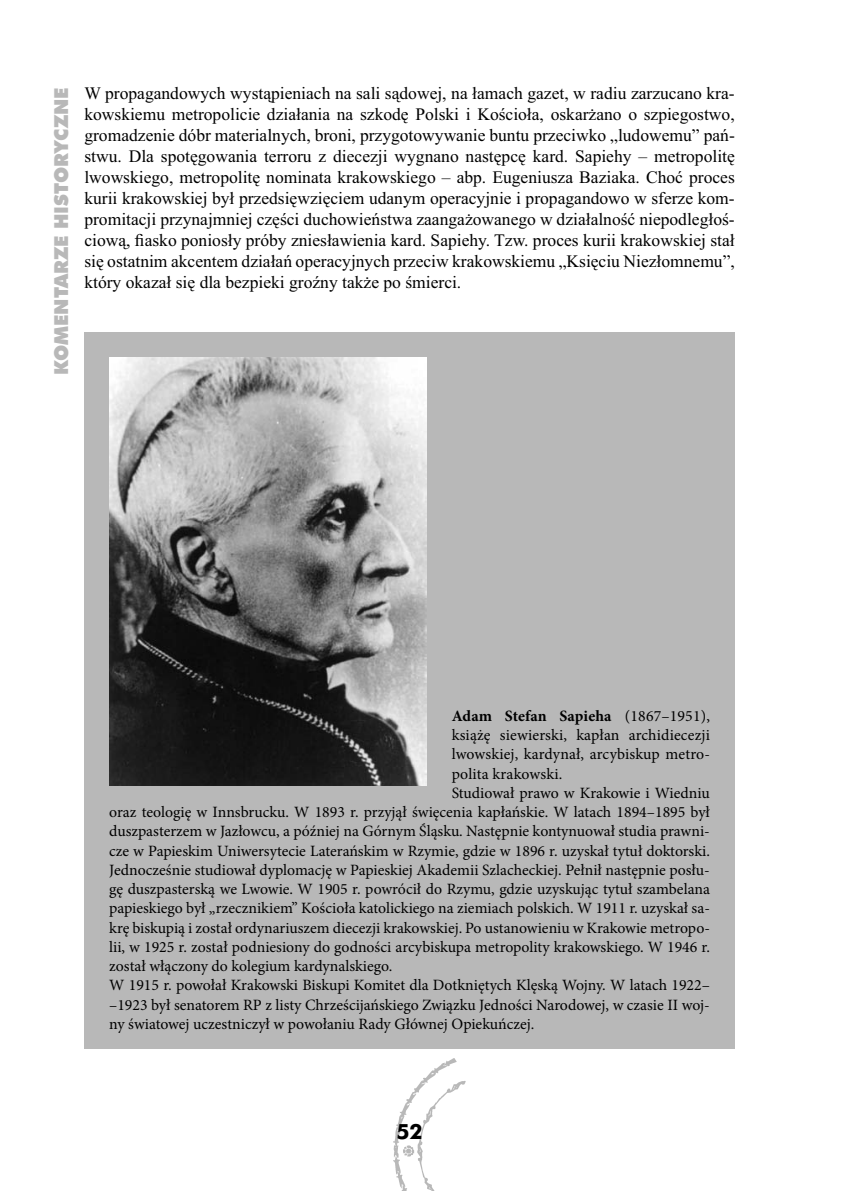
<style>
.page{position:relative;width:844px;height:1191px;background:#fff}
.page>*{position:absolute;margin:0;border:0;box-sizing:border-box;transform-origin:0 0}
.t1{font:700 21px "Futura EU";color:#000}
.t2{font:19.25px "Futura X Blk EU";color:#b8b8b8}
.t3{font:17.5px/21px "Times New Roman";color:#000;text-align:justify}
.t4{font:15.75px "Minion Pro";color:#000}
.t5{font:700 15.75px "Minion Pro";letter-spacing:.005em;color:#000}
.s1{font-weight:400}
</style>
<div class="page">
<img style="left:393px;top:1058px;width:72px;height:133px">
<div style="left:84px;top:332px;width:650px;height:716px;background:#b8b8b8"></div>
<img style="left:109px;top:357px;width:318px;height:428px">
<p class="t2" style="left:54px;top:375px;width:289px;rotate:-90deg">KOMENTARZE HISTORYCZNE</p>
<p class="t3" style="left:84px;top:84px;width:651px">W propagandowych wystąpieniach na sali sądowej, na łamach gazet, w radiu zarzucano kra&shy;kowskiemu metropolicie działania na szkodę Polski i Kościoła, oskarżano o szpiegostwo, gromadzenie dóbr materialnych, broni, przygotowywanie buntu przeciwko „ludowemu” pań&shy;stwu. Dla spotęgowania terroru z diecezji wygnano następcę kard. Sapiehy – metropolitę lwowskiego, metropolitę nominata krakowskiego – abp. Eugeniusza Baziaka. Choć proces kurii krakowskiej był przedsięwzięciem udanym operacyjnie i propagandowo w sferze kom&shy;promitacji przynajmniej części duchowieństwa zaangażowanego w działalność niepodległoś&shy;ciową, fiasko poniosły próby zniesławienia kard. Sapiehy. Tzw. proces kurii krakowskiej stał się ostatnim akcentem działań operacyjnych przeciw krakowskiemu „Księciu Niezłomnemu”, który okazał się dla bezpieki groźny także po śmierci.</p>
<p class="t5" style="left:451px;top:709px;width:260px">Adam Stefan Sapieha <span class="s1">(1867–1951),</span></p>
<p class="t4" style="left:451px;top:729px;width:259px">książę siewierski, kapłan archidiecezji</p>
<p class="t4" style="left:451px;top:748px;width:260px">lwowskiej, kardynał, arcybiskup metro-</p>
<p class="t4" style="left:451px;top:767px;width:112px">polita krakowski.</p>
<p class="t4" style="left:451px;top:786px;width:260px">Studiował prawo w Krakowie i Wiedniu</p>
<p class="t4" style="left:109px;top:806px;width:602px">oraz teologię w Innsbrucku. W 1893 r. przyjął święcenia kapłańskie. W latach 1894–1895 był</p>
<p class="t4" style="left:109px;top:825px;width:602px">duszpasterzem w Jazłowcu, a później na Górnym Śląsku. Następnie kontynuował studia prawni-</p>
<p class="t4" style="left:109px;top:844px;width:602px">cze w Papieskim Uniwersytecie Laterańskim w Rzymie, gdzie w 1896 r. uzyskał tytuł doktorski.</p>
<p class="t4" style="left:109px;top:863px;width:602px">Jednocześnie studiował dyplomację w Papieskiej Akademii Szlacheckiej. Pełnił następnie posłu-</p>
<p class="t4" style="left:109px;top:883px;width:602px">gę duszpasterską we Lwowie. W 1905 r. powrócił do Rzymu, gdzie uzyskując tytuł szambelana</p>
<p class="t4" style="left:109px;top:902px;width:602px">papieskiego był „rzecznikiem” Kościoła katolickiego na ziemiach polskich. W 1911 r. uzyskał sa-</p>
<p class="t4" style="left:109px;top:921px;width:602px">krę biskupią i został ordynariuszem diecezji krakowskiej. Po ustanowieniu w Krakowie metropo-</p>
<p class="t4" style="left:109px;top:940px;width:602px">lii, w 1925 r. został podniesiony do godności arcybiskupa metropolity krakowskiego. W 1946 r.</p>
<p class="t4" style="left:109px;top:960px;width:284px">został włączony do kolegium kardynalskiego.</p>
<p class="t4" style="left:109px;top:979px;width:602px">W 1915 r. powołał Krakowski Biskupi Komitet dla Dotkniętych Klęską Wojny. W latach 1922–</p>
<p class="t4" style="left:109px;top:998px;width:602px">–1923 był senatorem RP z listy Chrześcijańskiego Związku Jedności Narodowej, w czasie II woj-</p>
<p class="t4" style="left:109px;top:1017px;width:426px">ny światowej uczestniczył w powołaniu Rady Głównej Opiekuńczej.</p>
<p class="t1" style="left:396px;top:1123px;width:28px">52</p>
</div>
